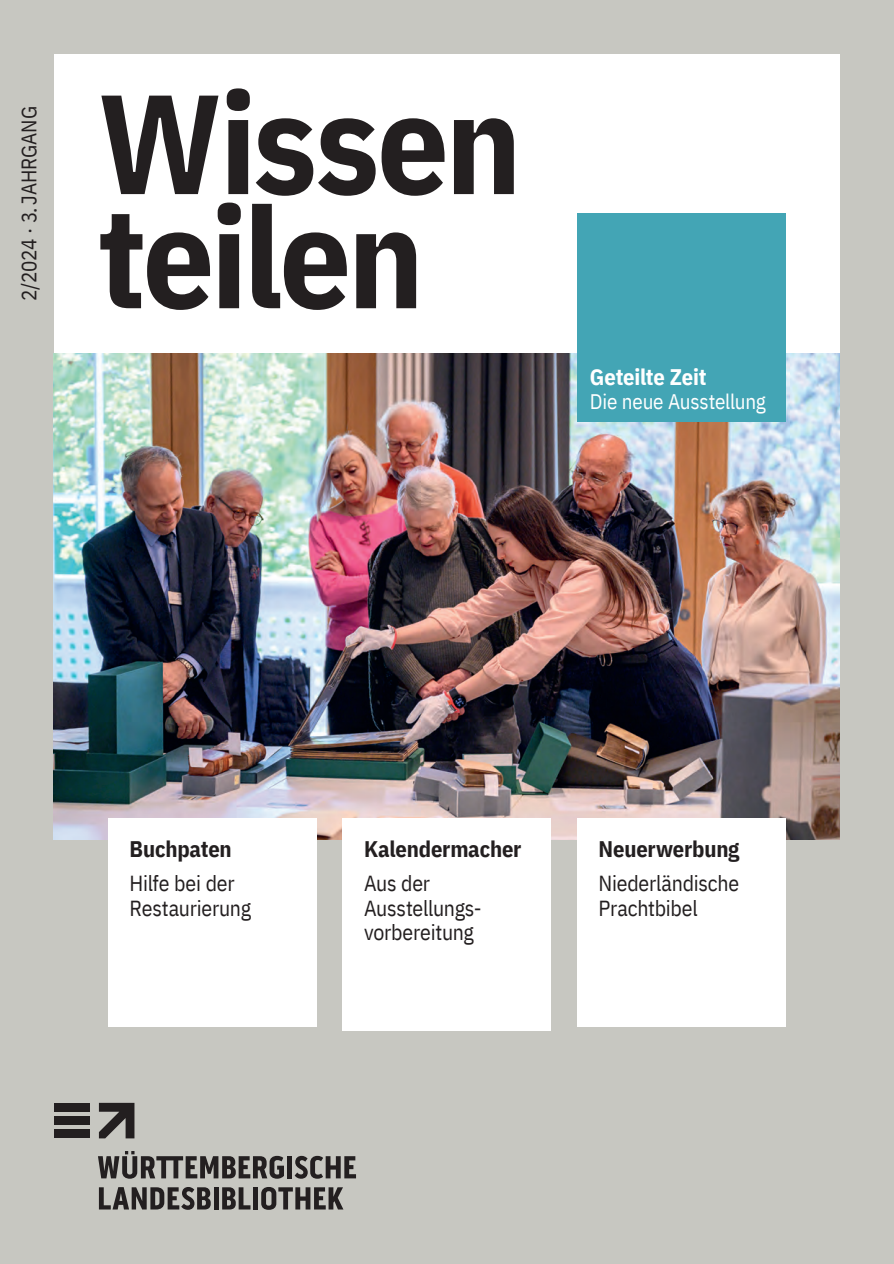
<style>
.page{position:relative;width:894px;height:1264px;background:#fff}
.page>*{position:absolute;margin:0;border:0;box-sizing:border-box;transform-origin:0 0}
.t1{font:700 141px "IBM Plex Sans Cond";letter-spacing:-.025em;color:#231f20}
.t2{font:700 22.5px "IBM Plex Sans Cond";letter-spacing:-.01em;color:#231f20}
.t3{font:700 22.5px "IBM Plex Sans Cond";letter-spacing:-.01em;color:#fff}
.t4{font:21.75px/24.8px "IBM Plex Sans Cond";letter-spacing:-.015em;color:#231f20}
.t5{font:21px "IBM Plex Sans Cond";letter-spacing:-.01em;color:#fff}
.t6{font:21px "IBM Plex Sans Cond";letter-spacing:-.01em;color:#231f20}
</style>
<div class="page">
<div style="left:0;top:0;width:894px;height:1263px;background:#c7c7c1"></div>
<div style="left:54px;top:54px;width:785px;height:785px;background:#fff"></div>
<img style="left:54px;top:353px;width:785px;height:486px">
<div style="left:108px;top:818px;width:209px;height:208px;background:#fff"></div>
<div style="left:343px;top:818px;width:208px;height:212px;background:#fff"></div>
<div style="left:577px;top:818px;width:208px;height:208px;background:#fff"></div>
<svg style="left:99px;top:1187px;width:112px;height:22px"></svg>
<div style="left:54px;top:1129px;width:36px;height:9px;background:#231f20"></div>
<div style="left:54px;top:1102px;width:36px;height:9px;background:#231f20"></div>
<div style="left:54px;top:1116px;width:36px;height:8px;background:#231f20"></div>
<svg style="left:99px;top:1102px;width:35px;height:36px"></svg>
<svg style="left:295px;top:1155px;width:61px;height:23px"></svg>
<div style="left:287px;top:1155px;width:5px;height:23px;background:#231f20"></div>
<svg style="left:98px;top:1151px;width:186px;height:27px"></svg>
<svg style="left:261px;top:1187px;width:82px;height:22px"></svg>
<div style="left:253px;top:1187px;width:5px;height:22px;background:#231f20"></div>
<svg style="left:222px;top:1187px;width:28px;height:22px"></svg>
<div style="left:213px;top:1187px;width:5px;height:22px;background:#231f20"></div>
<div style="left:577px;top:214px;width:208px;height:208px;background:#43a5b5"></div>
<p class="t6" style="left:13px;top:301px;width:196px;rotate:-90deg">2/2024 · 3.JAHRGANG</p>
<h1 class="t1" style="left:98px;top:32px;width:425px">Wissen</h1>
<h1 class="t1" style="left:98px;top:146px;width:328px">teilen</h1>
<p class="t3" style="left:590px;top:359px;width:118px">Geteilte Zeit</p>
<p class="t5" style="left:590px;top:386px;width:177px">Die neue Ausstellung</p>
<p class="t2" style="left:130px;top:831px;width:104px">Buchpaten</p>
<p class="t4" style="left:130px;top:868px;width:123px">Hilfe bei der<br>Restaurierung</p>
<p class="t2" style="left:364px;top:831px;width:159px">Kalendermacher</p>
<p class="t4" style="left:364px;top:868px;width:119px">Aus der<br>Ausstellungs&shy;vorbereitung</p>
<p class="t2" style="left:598px;top:831px;width:143px">Neuerwerbung</p>
<p class="t4" style="left:598px;top:868px;width:142px">Niederländische<br>Prachtbibel</p>
</div>
